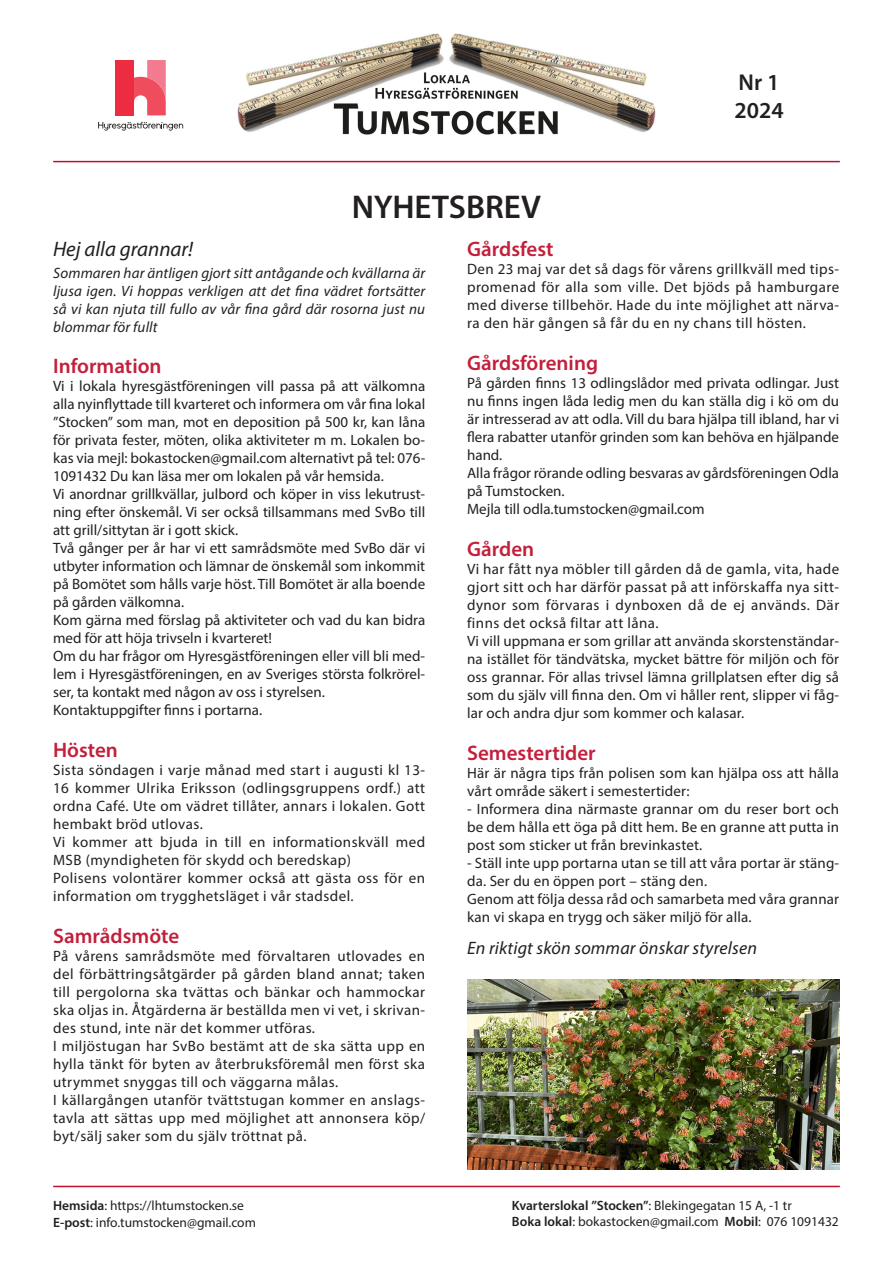
<style>
.page{position:relative;width:893px;height:1263px;background:#fff}
.page>*{position:absolute;margin:0;border:0;box-sizing:border-box;transform-origin:0 0}
.t1{font:600 33px "Myriad Pro";color:#231f20}
.t2{font:600 22.95px "Myriad Pro";color:#231f20}
.t3{font:600 21px "Myriad Pro";color:#c31f3b}
.t4{font:italic 21px "Myriad Pro";color:#231f20}
.t5{font:italic 18px "Myriad Pro";letter-spacing:.01em;color:#231f20}
.t6{font:15px/18px "Myriad Pro";letter-spacing:.01em;color:#231f20;text-align:justify}
.t7{font:italic 15px/18px "Myriad Pro";letter-spacing:.01em;color:#231f20;text-align:justify}
.t8{font:15px/18px "Myriad Pro";letter-spacing:.03em;color:#231f20}
.t9{font:13.5px "Myriad Pro";color:#231f20}
.t10{font:600 13.5px "Myriad Pro";color:#231f20}
.s1{font-weight:600}
.s2{font-weight:400}
</style>
<div class="page">
<img style="left:237px;top:33px;width:419px;height:102px">
<hr style="left:53px;top:161px;width:787px;height:1px;background:#c3102f">
<hr style="left:53px;top:1186px;width:787px;height:1px;background:#c3102f">
<div style="left:115px;top:60px;width:19px;height:55px;background:#ed2c41"></div>
<svg style="left:134px;top:60px;width:32px;height:55px"></svg>
<svg style="left:98px;top:122px;width:85px;height:9px"></svg>
<img style="left:467px;top:979px;width:372px;height:190px">
<p class="t1" style="left:352px;top:186px;width:190px">NYHETSBREV</p>
<p class="t2" style="left:739px;top:68px;width:42px">Nr 1</p>
<p class="t2" style="left:734px;top:95px;width:51px">2024</p>
<p class="t4" style="left:53px;top:236px;width:141px">Hej alla grannar!</p>
<p class="t7" style="left:53px;top:264px;width:374px">Sommaren har äntligen gjort sitt antågande och kvällarna är ljusa igen. Vi hoppas verkligen att det fina vädret fortsätter så vi kan njuta till fullo av vår fina gård där rosorna just nu blommar för fullt</p>
<p class="t3" style="left:53px;top:353px;width:110px">Information</p>
<p class="t6" style="left:53px;top:377px;width:374px">Vi i lokala hyresgästföreningen vill passa på att välkomna alla nyinflyttade till kvarteret och informera om vår fina lokal ”Stocken” som man, mot en deposition på 500 kr, kan låna för privata fester, möten, olika aktiviteter m m. Lokalen bo&shy;kas via mejl: bokastocken@gmail.com alternativt på tel: 076- 1091432 Du kan läsa mer om lokalen på vår hemsida.</p>
<p class="t6" style="left:53px;top:485px;width:374px">Vi anordnar grillkvällar, julbord och köper in viss lekutrust&shy;ning efter önskemål. Vi ser också tillsammans med SvBo till att grill/sittytan är i gott skick.</p>
<p class="t6" style="left:53px;top:539px;width:374px">Två gånger per år har vi ett samrådsmöte med SvBo där vi utbyter information och lämnar de önskemål som inkommit på Bomötet som hålls varje höst. Till Bomötet är alla boende på gården välkomna.</p>
<p class="t6" style="left:53px;top:611px;width:374px">Kom gärna med förslag på aktiviteter och vad du kan bidra med för att höja trivseln i kvarteret!</p>
<p class="t6" style="left:53px;top:647px;width:374px">Om du har frågor om Hyresgästföreningen eller vill bli med&shy;lem i Hyresgästföreningen, en av Sveriges största folkrörel&shy;ser, ta kontakt med någon av oss i styrelsen.</p>
<p class="t6" style="left:53px;top:701px;width:211px">Kontaktuppgifter finns i portarna.</p>
<p class="t3" style="left:53px;top:737px;width:66px">Hösten</p>
<p class="t6" style="left:53px;top:761px;width:374px">Sista söndagen i varje månad med start i augusti kl 13- 16 kommer Ulrika Eriksson (odlingsgruppens ordf.) att ordna Café. Ute om vädret tillåter, annars i lokalen. Gott hembakt bröd utlovas.</p>
<p class="t8" style="left:53px;top:833px;width:374px">Vi kommer att bjuda in till en informationskväll med<br>MSB (myndigheten för skydd och beredskap)</p>
<p class="t8" style="left:53px;top:869px;width:374px">Polisens volontärer kommer också att gästa oss för en information om trygghetsläget i vår stadsdel.</p>
<p class="t3" style="left:53px;top:923px;width:128px">Samrådsmöte</p>
<p class="t6" style="left:53px;top:947px;width:374px">På vårens samrådsmöte med förvaltaren utlovades en del förbättringsåtgärder på gården bland annat; taken till pergolorna ska tvättas och bänkar och hammockar ska oljas in. Åtgärderna är beställda men vi vet, i skrivan&shy;des stund, inte när det kommer utföras.</p>
<p class="t6" style="left:53px;top:1037px;width:374px">I miljöstugan har SvBo bestämt att de ska sätta upp en hylla tänkt för byten av återbruksföremål men först ska utrymmet snyggas till och väggarna målas.</p>
<p class="t6" style="left:53px;top:1091px;width:374px">I källargången utanför tvättstugan kommer en anslags&shy;tavla att sättas upp med möjlighet att annonsera köp/ byt/sälj saker som du själv tröttnat på.</p>
<p class="t9" style="left:53px;top:1197px;width:192px"><span class="s1">Hemsida</span>: https://lhtumstocken.se</p>
<p class="t9" style="left:53px;top:1214px;width:204px"><span class="s1">E-post</span>: info.tumstocken@gmail.com</p>
<p class="t3" style="left:467px;top:236px;width:88px">Gårdsfest</p>
<p class="t6" style="left:467px;top:260px;width:374px">Den 23 maj var det så dags för vårens grillkväll med tips&shy;promenad för alla som ville. Det bjöds på hamburgare med diverse tillbehör. Hade du inte möjlighet att närva&shy;ra den här gången så får du en ny chans till hösten.</p>
<p class="t3" style="left:467px;top:350px;width:132px">Gårdsförening</p>
<p class="t6" style="left:467px;top:374px;width:374px">På gården finns 13 odlingslådor med privata odlingar. Just nu finns ingen låda ledig men du kan ställa dig i kö om du är intresserad av att odla. Vill du bara hjälpa till ibland, har vi flera rabatter utanför grinden som kan behöva en hjälpande hand.</p>
<p class="t6" style="left:467px;top:464px;width:374px">Alla frågor rörande odling besvaras av gårdsföreningen Odla på Tumstocken.</p>
<p class="t6" style="left:467px;top:500px;width:239px">Mejla till odla.tumstocken@gmail.com</p>
<p class="t3" style="left:467px;top:536px;width:69px">Gården</p>
<p class="t6" style="left:467px;top:560px;width:374px">Vi har fått nya möbler till gården då de gamla, vita, hade gjort sitt och har därför passat på att införskaffa nya sitt&shy;dynor som förvaras i dynboxen då de ej används. Där finns det också filtar att låna.</p>
<p class="t6" style="left:467px;top:632px;width:374px">Vi vill uppmana er som grillar att använda skorstenständar&shy;na istället för tändvätska, mycket bättre för miljön och för oss grannar. För allas trivsel lämna grillplatsen efter dig så som du själv vill finna den. Om vi håller rent, slipper vi fåg&shy;lar och andra djur som kommer och kalasar.</p>
<p class="t3" style="left:467px;top:740px;width:130px">Semestertider</p>
<p class="t6" style="left:467px;top:764px;width:373px">Här är några tips från polisen som kan hjälpa oss att hålla vårt område säkert i semestertider:</p>
<p class="t6" style="left:467px;top:800px;width:374px">- Informera dina närmaste grannar om du reser bort och be dem hålla ett öga på ditt hem. Be en granne att putta in post som sticker ut från brevinkastet.</p>
<p class="t6" style="left:467px;top:854px;width:374px">- Ställ inte upp portarna utan se till att våra portar är stäng&shy;da. Ser du en öppen port – stäng den.</p>
<p class="t6" style="left:467px;top:890px;width:374px">Genom att följa dessa råd och samarbeta med våra grannar kan vi skapa en trygg och säker miljö för alla.</p>
<p class="t5" style="left:467px;top:936px;width:291px">En riktigt skön sommar önskar styrelsen</p>
<p class="t10" style="left:512px;top:1197px;width:281px">Kvarterslokal ”Stocken”<span class="s2">: Blekingegatan 15 A, -1 tr</span></p>
<p class="t9" style="left:512px;top:1213px;width:328px"><span class="s1">Boka lokal</span>: bokastocken@gmail.com <span class="s1">Mobil</span>: 076 1091432</p>
</div>
